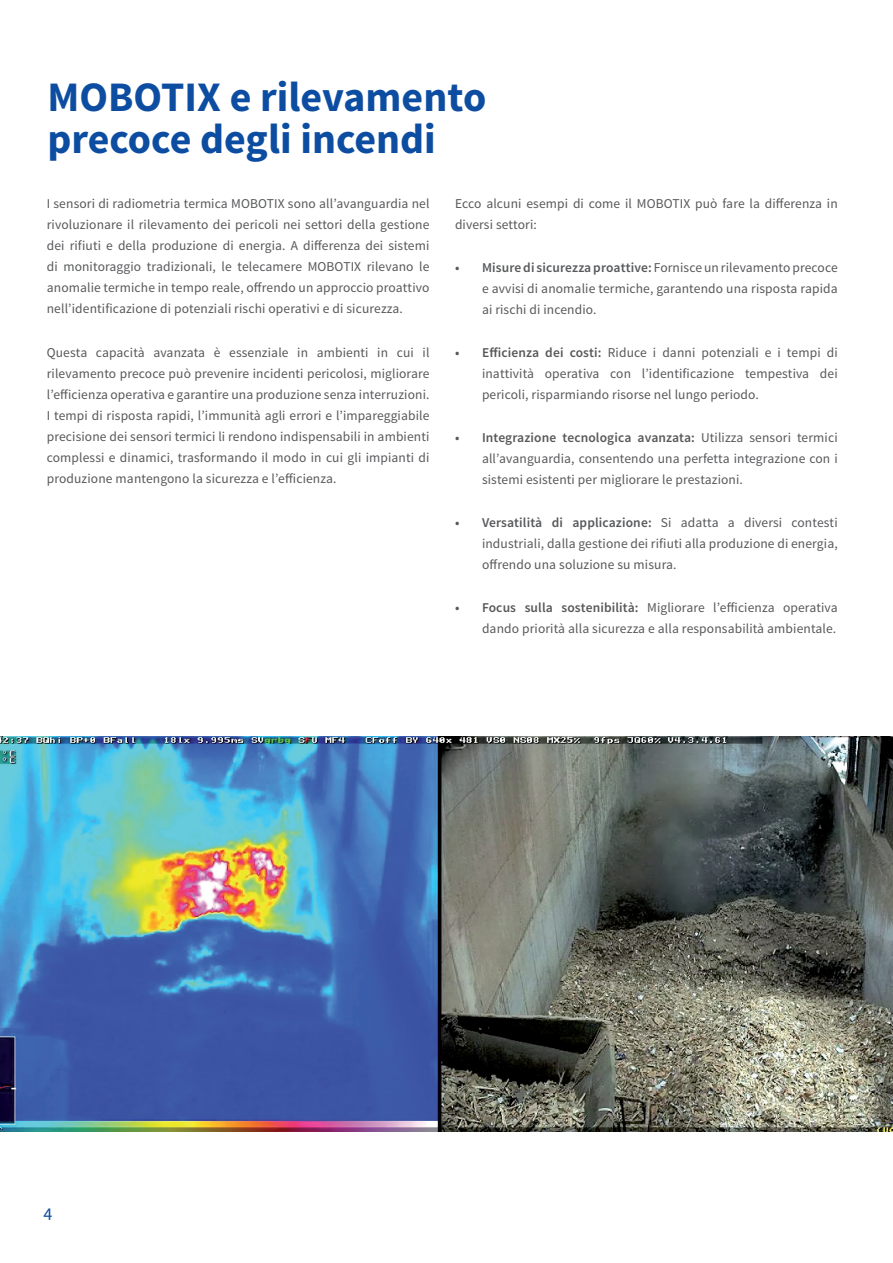
<style>
.page{position:relative;width:893px;height:1263px;background:#fff}
.page>*{position:absolute;margin:0;border:0;box-sizing:border-box;transform-origin:0 0}
.t1{font:700 42px/42px "Source Sans Pro";color:#0d4da1}
.t2{font:18px "Source Sans Pro";color:#0d4da1}
.t3{font:13.5px/21px "Source Sans Pro";letter-spacing:.01em;color:#57585a;text-align:justify}
.s1{font-weight:600}
</style>
<div class="page">
<img style="left:0;top:736px;width:893px;height:395px">
<h1 class="t1" style="left:47px;top:78px;width:440px">MOBOTIX e rilevamento precoce degli incendi</h1>
<p class="t3" style="left:47px;top:194px;width:384px">I sensori di radiometria termica MOBOTIX sono all’avanguardia nel rivoluzionare il rilevamento dei pericoli nei settori della gestione dei rifiuti e della produzione di energia. A differenza dei sistemi di monitoraggio tradizionali, le telecamere MOBOTIX rilevano le anomalie termiche in tempo reale, offrendo un approccio proattivo nell’identificazione di potenziali rischi operativi e di sicurezza.</p>
<p class="t3" style="left:47px;top:342px;width:384px">Questa capacità avanzata è essenziale in ambienti in cui il rilevamento precoce può prevenire incidenti pericolosi, migliorare l’efficienza operativa e garantire una produzione senza interruzioni.<br>I tempi di risposta rapidi, l’immunità agli errori e l’impareggiabile precisione dei sensori termici li rendono indispensabili in ambienti complessi e dinamici, trasformando il modo in cui gli impianti di produzione mantengono la sicurezza e l’efficienza.</p>
<p class="t3" style="left:455px;top:194px;width:384px">Ecco alcuni esempi di come il MOBOTIX può fare la differenza in diversi settori:</p>
<p class="t3" style="left:482px;top:257px;width:357px;text-indent:-27px"><span class="s1">• Misure di sicurezza proattive:</span> Fornisce un rilevamento precoce e avvisi di anomalie termiche, garantendo una risposta rapida ai rischi di incendio.</p>
<p class="t3" style="left:482px;top:343px;width:357px;text-indent:-27px"><span class="s1">• Efficienza dei costi:</span> Riduce i danni potenziali e i tempi di inattività operativa con l’identificazione tempestiva dei pericoli, risparmiando risorse nel lungo periodo.</p>
<p class="t3" style="left:482px;top:428px;width:357px;text-indent:-27px"><span class="s1">• Integrazione tecnologica avanzata:</span> Utilizza sensori termici all’avanguardia, consentendo una perfetta integrazione con i sistemi esistenti per migliorare le prestazioni.</p>
<p class="t3" style="left:482px;top:513px;width:357px;text-indent:-27px"><span class="s1">• Versatilità di applicazione:</span> Si adatta a diversi contesti industriali, dalla gestione dei rifiuti alla produzione di energia, offrendo una soluzione su misura.</p>
<p class="t3" style="left:455px;top:598px;width:384px;text-align:right"><span class="s1">• Focus sulla sostenibilità:</span> Migliorare l’efficienza operativa dando priorità alla sicurezza e alla responsabilità ambientale.</p>
<h2 class="t2" style="left:44px;top:1202px;width:10px">4</h2>
</div>
